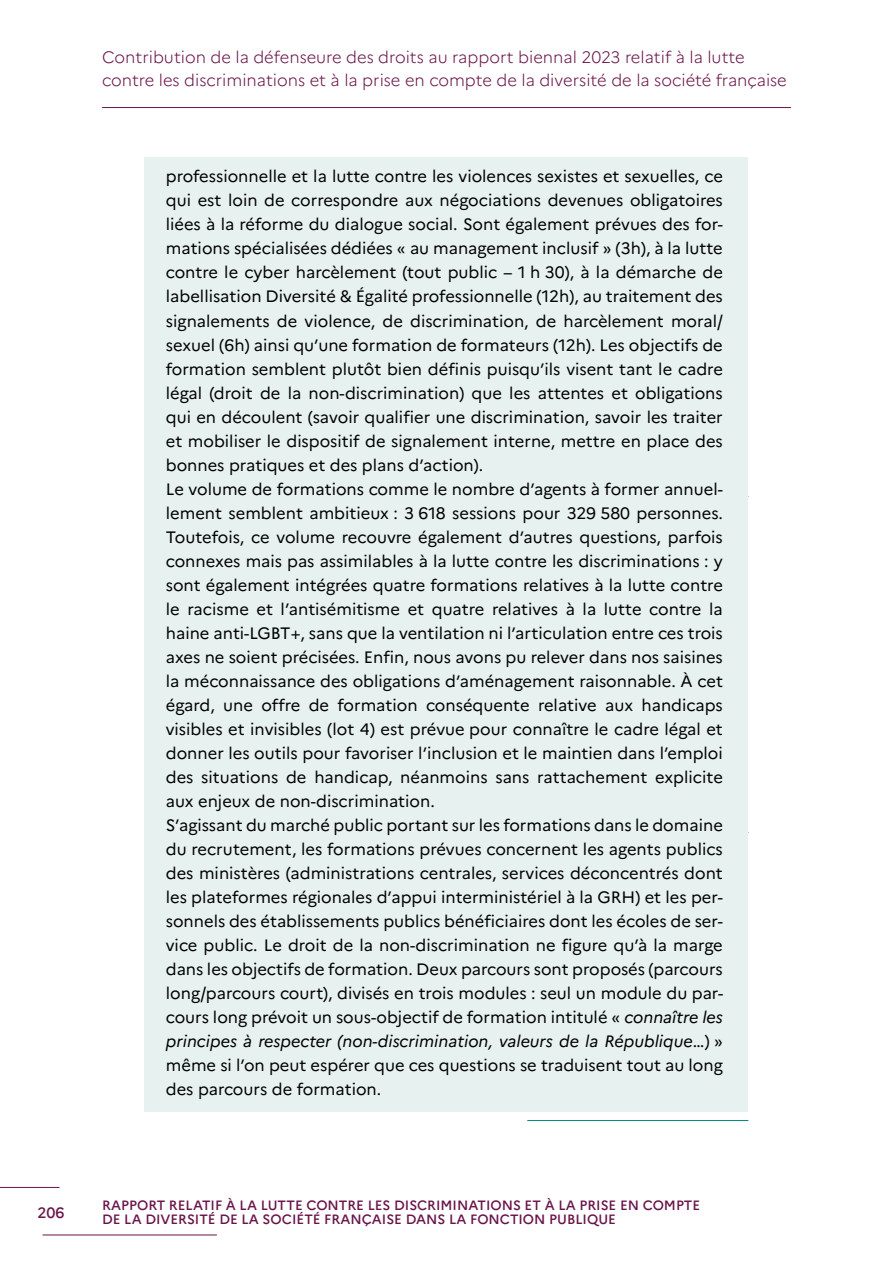
<style>
.page{position:relative;width:893px;height:1263px;background:#fff}
.page>*{position:absolute;margin:0;border:0;box-sizing:border-box;transform-origin:0 0}
.t1{font:16.5px/24px "Marianne";color:#000}
.t2{font:300 16.5px/22.5px "Marianne";color:#6a144a}
.t3{font:500 15px "Marianne";color:#6a144a}
.t4{font:500 13.5px/13.5px "Marianne";color:#6a144a}
.s1{font-style:italic}
</style>
<div class="page">
<hr style="left:0;top:1187px;width:60px;height:1px;background:#6a144a">
<hr style="left:43px;top:1234px;width:174px;height:1px;background:#6a144a">
<hr style="left:102px;top:107px;width:689px;height:1px;background:#6a144a">
<div style="left:145px;top:157px;width:603px;height:330px;background:#e7f1f0"></div>
<div style="left:145px;top:469px;width:603px;height:354px;background:#e7f1f0"></div>
<div style="left:145px;top:805px;width:603px;height:306px;background:#e7f1f0"></div>
<hr style="left:527px;top:1120px;width:221px;height:1px;background:#008e7f">
<p class="t2" style="left:102px;top:45px;width:686px">Contribution de la défenseure des droits au rapport biennal 2023 relatif à la lutte contre les discriminations et à la prise en compte de la diversité de la société française</p>
<p class="t1" style="left:166px;top:163px;width:559px">professionnelle et la lutte contre les violences sexistes et sexuelles, ce qui est loin de correspondre aux négociations devenues obligatoires liées à la réforme du dialogue social. Sont également prévues des for&shy;mations spécialisées dédiées « au management inclusif » (3h), à la lutte contre le cyber harcèlement (tout public – 1 h 30), à la démarche de labellisation Diversité &amp; Égalité professionnelle (12h), au traitement des signalements de violence, de discrimination, de harcèlement moral/ sexuel (6h) ainsi qu’une formation de formateurs (12h). Les objectifs de formation semblent plutôt bien définis puisqu’ils visent tant le cadre légal (droit de la non-discrimination) que les attentes et obligations qui en découlent (savoir qualifier une discrimination, savoir les traiter et mobiliser le dispositif de signalement interne, mettre en place des bonnes pratiques et des plans d’action).<br>Le volume de formations comme le nombre d’agents à former annuel&shy;lement semblent ambitieux : 3 618 sessions pour 329 580 personnes.<br>Toutefois, ce volume recouvre également d’autres questions, parfois connexes mais pas assimilables à la lutte contre les discriminations : y sont également intégrées quatre formations relatives à la lutte contre le racisme et l’antisémitisme et quatre relatives à la lutte contre la haine anti-LGBT+, sans que la ventilation ni l’articulation entre ces trois axes ne soient précisées. Enfin, nous avons pu relever dans nos saisines la méconnaissance des obligations d’aménagement raisonnable. À cet égard, une offre de formation conséquente relative aux handicaps visibles et invisibles (lot 4) est prévue pour connaître le cadre légal et donner les outils pour favoriser l’inclusion et le maintien dans l’emploi des situations de handicap, néanmoins sans rattachement explicite aux enjeux de non-discrimination.<br>S’agissant du marché public portant sur les formations dans le domaine du recrutement, les formations prévues concernent les agents publics des ministères (administrations centrales, services déconcentrés dont les plateformes régionales d’appui interministériel à la GRH) et les per&shy;sonnels des établissements publics bénéficiaires dont les écoles de ser&shy;vice public. Le droit de la non-discrimination ne figure qu’à la marge dans les objectifs de formation. Deux parcours sont proposés (parcours long/parcours court), divisés en trois modules : seul un module du par&shy;cours long prévoit un sous-objectif de formation intitulé « <span class="s1">connaître les principes à respecter (non-discrimination, valeurs de la République</span>…) » même si l’on peut espérer que ces questions se traduisent tout au long des parcours de formation.</p>
<p class="t3" style="left:37px;top:1201px;width:29px">206</p>
<p class="t4" style="left:102px;top:1197px;width:600px">RAPPORT RELATIF À LA LUTTE CONTRE LES DISCRIMINATIONS ET À LA PRISE EN COMPTE<br>DE LA DIVERSITÉ DE LA SOCIÉTÉ FRANÇAISE DANS LA FONCTION PUBLIQUE</p>
</div>
